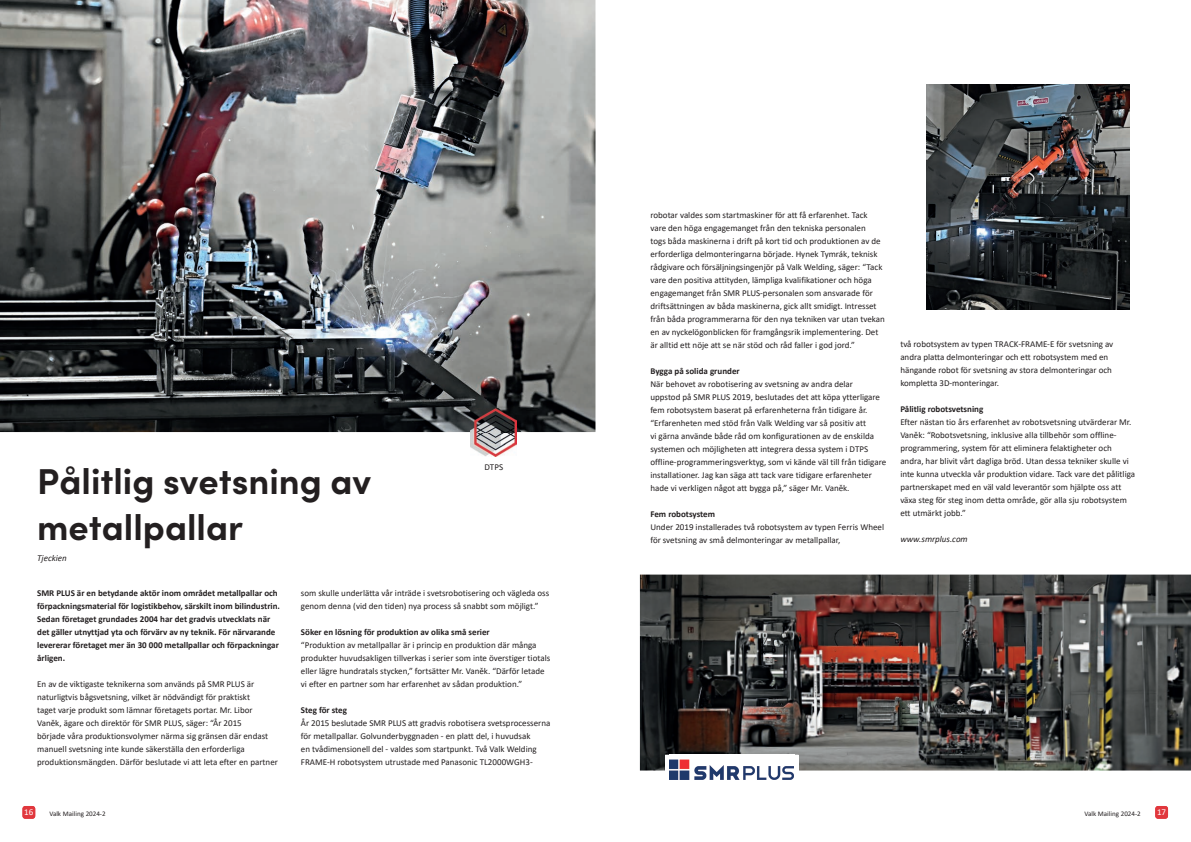
<style>
.page{position:relative;width:1191px;height:842px;background:#fff}
.page>*{position:absolute;margin:0;border:0;box-sizing:border-box;transform-origin:0 0}
.t1{font:700 36px/46px "Sofia Pro";color:#231f20}
.t2{font:9px/13px "Calibri";color:#231f20}
.t3{font:700 9px/13px "Calibri";color:#231f20}
.t4{font:italic 9px "Calibri";color:#231f20}
.t5{font:9px "Calibri";color:#fff}
.t6{font:7px "Calibri";color:#231f20}
</style>
<div class="page">
<div style="left:22px;top:806px;width:13px;height:13px;background:#e1373d;border-radius:3px"></div>
<div style="left:1155px;top:806px;width:13px;height:13px;background:#e1373d;border-radius:3px"></div>
<img style="left:0;top:0;width:595px;height:432px">
<img style="left:640px;top:575px;width:551px;height:195px">
<img style="left:926px;top:84px;width:203px;height:226px">
<img style="left:471px;top:408px;width:45px;height:48px">
<div style="left:665px;top:755px;width:133px;height:31px;background:#fff"></div>
<img style="left:669px;top:759px;width:125px;height:21px">
<h1 class="t1" style="left:37px;top:455px;width:336px">Pålitlig svetsning av metallpallar</h1>
<p class="t4" style="left:37px;top:552px;width:31px">Tjeckien</p>
<p class="t2" style="left:484px;top:460px;width:20px">DTPS</p>
<p class="t3" style="left:37px;top:586px;width:244px">SMR PLUS är en betydande aktör inom området metallpallar och förpackningsmaterial för logistikbehov, särskilt inom bilindustrin.<br>Sedan företaget grundades 2004 har det gradvis utvecklats när det gäller utnyttjad yta och förvärv av ny teknik. För närvarande levererar företaget mer än 30 000 metallpallar och förpackningar årligen.</p>
<p class="t2" style="left:37px;top:677px;width:242px">En av de viktigaste teknikerna som används på SMR PLUS är naturligtvis bågsvetsning, vilket är nödvändigt för praktiskt<br>taget varje produkt som lämnar företagets portar. Mr. Libor Vaněk, ägare och direktör för SMR PLUS, säger: “År 2015<br>började våra produktionsvolymer närma sig gränsen där endast manuell svetsning inte kunde säkerställa den erforderliga produktionsmängden. Därför beslutade vi att leta efter en partner</p>
<p class="t2" style="left:301px;top:586px;width:250px">som skulle underlätta vår inträde i svetsrobotisering och vägleda oss genom denna (vid den tiden) nya process så snabbt som möjligt.”</p>
<p class="t3" style="left:301px;top:625px;width:190px">Söker en lösning för produktion av olika små serier</p>
<p class="t2" style="left:301px;top:638px;width:251px">“Produktion av metallpallar är i princip en produktion där många produkter huvudsakligen tillverkas i serier som inte överstiger tiotals eller lägre hundratals stycken,” fortsätter Mr. Vaněk. “Därför letade vi efter en partner som har erfarenhet av sådan produktion.”</p>
<p class="t3" style="left:301px;top:703px;width:48px">Steg för steg</p>
<p class="t2" style="left:301px;top:716px;width:251px">År 2015 beslutade SMR PLUS att gradvis robotisera svetsprocesserna för metallpallar. Golvunderbyggnaden - en platt del, i huvudsak<br>en tvådimensionell del - valdes som startpunkt. Två Valk Welding FRAME-H robotsystem utrustade med Panasonic TL2000WGH3-</p>
<p class="t2" style="left:650px;top:208px;width:236px">robotar valdes som startmaskiner för att få erfarenhet. Tack vare den höga engagemanget från den tekniska personalen<br>togs båda maskinerna i drift på kort tid och produktionen av de erforderliga delmonteringarna började. Hynek Tymrák, teknisk rådgivare och försäljningsingenjör på Valk Welding, säger: “Tack vare den positiva attityden, lämpliga kvalifikationer och höga engagemanget från SMR PLUS-personalen som ansvarade för driftsättningen av båda maskinerna, gick allt smidigt. Intresset från båda programmerarna för den nya tekniken var utan tvekan en av nyckelögonblicken för framgångsrik implementering. Det är alltid ett nöje att se när stöd och råd faller i god jord.”</p>
<p class="t3" style="left:650px;top:364px;width:91px">Bygga på solida grunder</p>
<p class="t2" style="left:650px;top:377px;width:237px">När behovet av robotisering av svetsning av andra delar<br>uppstod på SMR PLUS 2019, beslutades det att köpa ytterligare fem robotsystem baserat på erfarenheterna från tidigare år. “Erfarenheten med stöd från Valk Welding var så positiv att<br>vi gärna använde både råd om konfigurationen av de enskilda systemen och möjligheten att integrera dessa system i DTPS offline-programmeringsverktyg, som vi kände väl till från tidigare installationer. Jag kan säga att tack vare tidigare erfarenheter hade vi verkligen något att bygga på,” säger Mr. Vaněk.</p>
<p class="t3" style="left:650px;top:507px;width:66px">Fem robotsystem</p>
<p class="t2" style="left:650px;top:520px;width:235px">Under 2019 installerades två robotsystem av typen Ferris Wheel för svetsning av små delmonteringar av metallpallar,</p>
<p class="t2" style="left:900px;top:338px;width:214px">två robotsystem av typen TRACK-FRAME-E för svetsning av andra platta delmonteringar och ett robotsystem med en hängande robot för svetsning av stora delmonteringar och kompletta 3D-monteringar.</p>
<p class="t3" style="left:900px;top:403px;width:85px">Pålitlig robotsvetsning</p>
<p class="t2" style="left:900px;top:416px;width:236px">Efter nästan tio års erfarenhet av robotsvetsning utvärderar Mr.<br>Vaněk: “Robotsvetsning, inklusive alla tillbehör som offline&shy;programmering, system för att eliminera felaktigheter och andra, har blivit vårt dagliga bröd. Utan dessa tekniker skulle vi inte kunna utveckla vår produktion vidare. Tack vare det pålitliga partnerskapet med en väl vald leverantör som hjälpte oss att växa steg för steg inom detta område, gör alla sju robotsystem ett utmärkt jobb.”</p>
<p class="t4" style="left:900px;top:533px;width:69px">www.smrplus.com</p>
<p class="t5" style="left:24px;top:806px;width:11px">16</p>
<p class="t6" style="left:49px;top:808px;width:58px">Valk Mailing 2024-2</p>
<p class="t6" style="left:1084px;top:808px;width:58px">Valk Mailing 2024-2</p>
<p class="t5" style="left:1157px;top:806px;width:11px">17</p>
</div>
